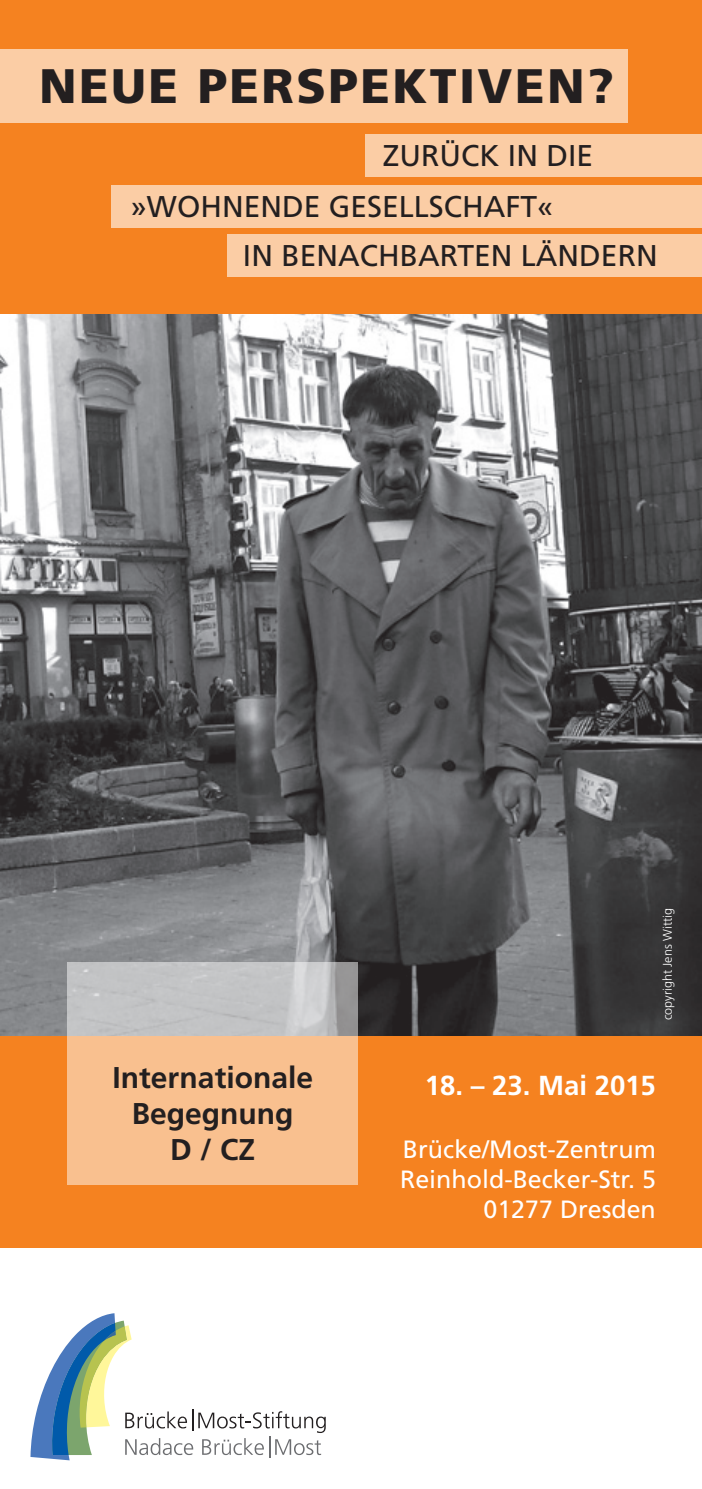
<style>
.page{position:relative;width:702px;height:1489px;background:#fff}
.page>*{position:absolute;margin:0;border:0;box-sizing:border-box;transform-origin:0 0}
.t1{font:900 48.5px "Frutiger CE";letter-spacing:.05em;color:#231f20}
.t2{font:30px/50.5px "Frutiger CE";color:#231f20}
.t3{font:700 30px/36px "Frutiger CE";color:#231f20;text-align:center}
.t4{font:700 27.5px "Frutiger CE";color:#fff}
.t5{font:25px/30px "Frutiger CE";color:#fff;text-align:right}
.t6{font:300 12.5px "Frutiger CE";color:#fff}
</style>
<div class="page">
<div style="left:0;top:0;width:702px;height:1247px;background:#f58220"></div>
<svg style="left:30px;top:1313px;width:296px;height:147px"></svg>
<div style="left:0;top:50px;width:627px;height:73px;background:#fbcda5"></div>
<img style="left:0;top:315px;width:702px;height:720px">
<svg style="left:67px;top:962px;width:291px;height:223px;background:#e6c0a0"></svg>
<div style="left:365px;top:135px;width:337px;height:42px;background:#fbcda5"></div>
<div style="left:112px;top:185px;width:590px;height:43px;background:#fbcda5"></div>
<div style="left:227px;top:234px;width:475px;height:43px;background:#fbcda5"></div>
<h1 class="t1" style="left:39px;top:57px;width:576px">NEUE PERSPEKTIVEN?</h1>
<p class="t2" style="left:130px;top:130px;width:464px;text-indent:252px">ZURÜCK IN DIE »WOHNENDE GESELLSCHAFT«</p>
<p class="t2" style="left:243px;top:230px;width:416px">IN B ENACHBARTEN LÄNDERN</p>
<p class="t6" style="left:660px;top:1020px;width:114px;rotate:-90deg">copyright Jens Wittig</p>
<p class="t3" style="left:112px;top:1058px;width:202px">Internationale<br>Begegnung<br>D / CZ</p>
<p class="t4" style="left:425px;top:1068px;width:232px">18. – 23. Mai 2015</p>
<p class="t5" style="left:400px;top:1133px;width:257px">BRÜCKE/MOST-ZENTRUM<br>REINHOLD-BECKER-STR. 5<br>01277 DRESDEN</p>
</div>
